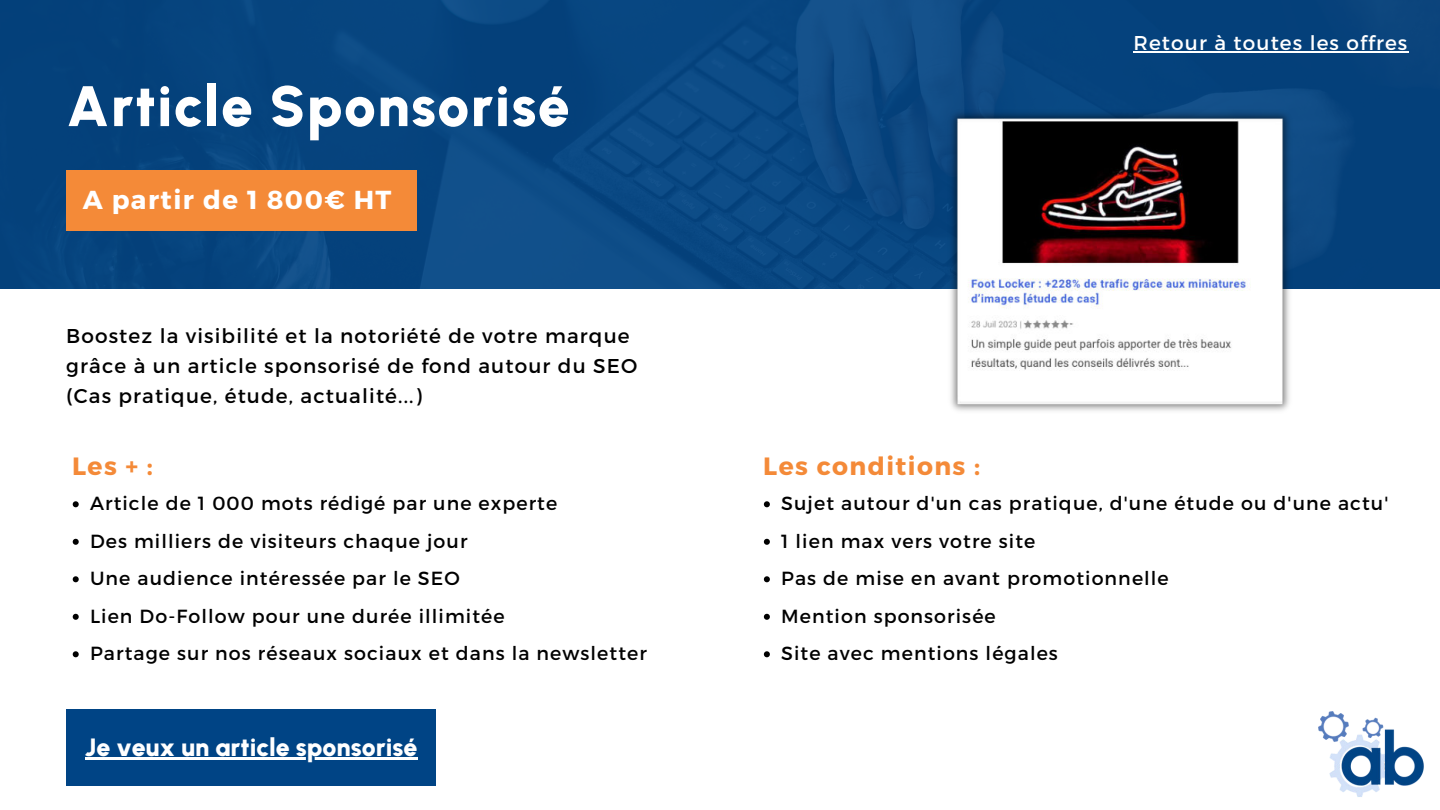
<style>
.page{position:relative;width:1440px;height:810px;background:#fff}
.page>*{position:absolute;margin:0;border:0;box-sizing:border-box;transform-origin:0 0}
.t1{font:900 57px "Urbanist";letter-spacing:.025em;color:#fff}
.t2{font:700 26px "Montserrat";letter-spacing:.055em;color:#fff}
.t3{font:900 25px "Urbanist";color:#fff}
.t4{font:700 25px "Montserrat";letter-spacing:.055em;color:#f48a38}
.t5{font:20px/30px "Montserrat";letter-spacing:.055em;color:#000}
.t6{font:20px "Montserrat";letter-spacing:.055em;color:#fff}
.t7{font:19px/37.5px "Montserrat";letter-spacing:.055em;color:#000}
</style>
<div class="page">
<div style="left:0;top:0;width:1440px;height:289px;background:linear-gradient(to right,#094680,#08457f)"></div>
<div style="left:66px;top:709px;width:370px;height:77px;background:#004485"></div>
<hr style="left:85px;top:757px;width:332px;height:3px;background:#fff">
<img style="left:1318px;top:711px;width:106px;height:86px">
<div style="left:66px;top:171px;width:350px;height:60px;background:#f48a38"></div>
<img style="left:944px;top:107px;width:352px;height:304px">
<hr style="left:1134px;top:51px;width:275px;height:2px;background:#fff">
<svg style="left:73px;top:501px;width:6px;height:6px"></svg>
<svg style="left:73px;top:539px;width:6px;height:6px"></svg>
<svg style="left:73px;top:576px;width:6px;height:6px"></svg>
<svg style="left:73px;top:614px;width:6px;height:6px"></svg>
<svg style="left:73px;top:651px;width:6px;height:6px"></svg>
<svg style="left:764px;top:501px;width:6px;height:6px"></svg>
<svg style="left:764px;top:539px;width:6px;height:6px"></svg>
<svg style="left:764px;top:576px;width:6px;height:6px"></svg>
<svg style="left:764px;top:614px;width:6px;height:6px"></svg>
<svg style="left:764px;top:651px;width:6px;height:6px"></svg>
<h1 class="t1" style="left:66px;top:69px;width:505px">Article Sponsorisé</h1>
<h2 class="t2" style="left:83px;top:183px;width:310px">A partir de 1 800€ HT</h2>
<p class="t5" style="left:66px;top:321px;width:572px">Boostez la visibilité et la notoriété de votre marque grâce à un article sponsorisé de fond autour du SEO (Cas pratique, étude, actualité...)</p>
<h3 class="t4" style="left:72px;top:451px;width:82px">Les + :</h3>
<p class="t7" style="left:90px;top:485px;width:558px">Article de 1 000 mots rédigé par une experte<br>Des milliers de visiteurs chaque jour<br>Une audience intéressée par le SEO<br>Lien Do-Follow pour une durée illimitée<br>Partage sur nos réseaux sociaux et dans la newsletter</p>
<h3 class="t3" style="left:85px;top:731px;width:334px">Je veux un article sponsorisé</h3>
<p class="t6" style="left:1134px;top:30px;width:275px">Retour à toutes les offres</p>
<h3 class="t4" style="left:763px;top:451px;width:218px">Les conditions :</h3>
<p class="t7" style="left:781px;top:485px;width:609px">Sujet autour d'un cas pratique, d'une étude ou d'une actu' 1 lien max vers votre site<br>Pas de mise en avant promotionnelle<br>Mention sponsorisée<br>Site avec mentions légales</p>
</div>
